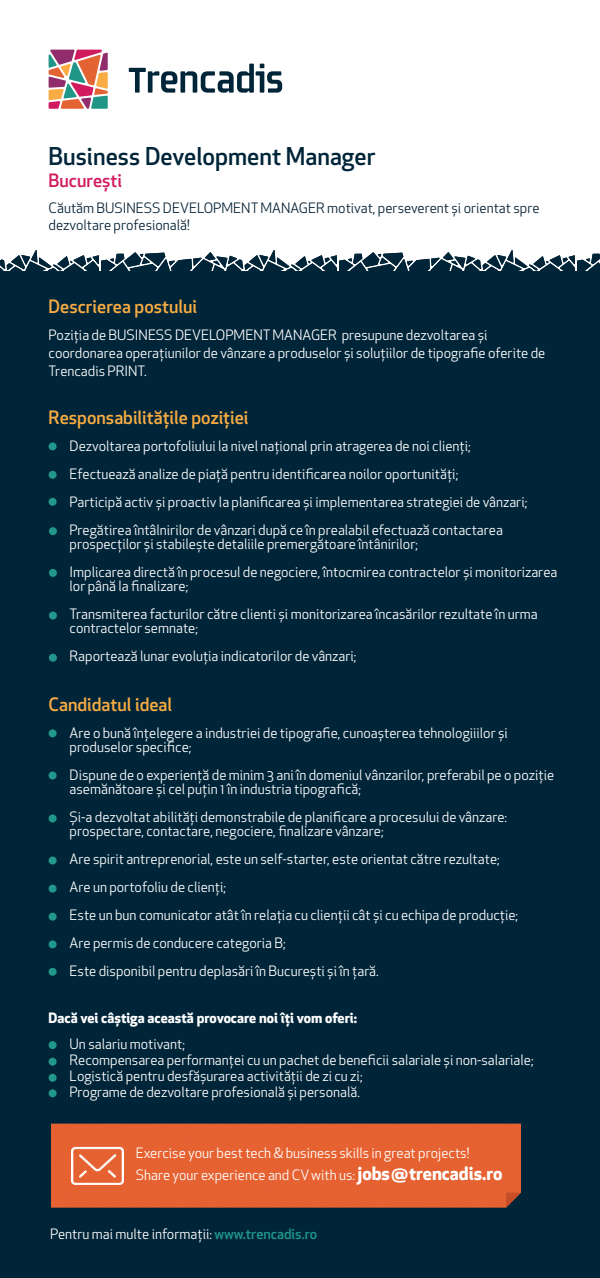
<style>
.page{position:relative;width:600px;height:1278px;background:#fff}
.page>*{position:absolute;margin:0;border:0;box-sizing:border-box;transform-origin:0 0}
.t1{font:500 24px "Apex New";color:#002539}
.t2{font:500 18px "Apex New";color:#f8ac43}
.t3{font:500 18px "Apex New";color:#d11b5f}
.t4{font:14px/28px "Apex New";color:#fff}
.t5{font:14px/16.8px "Apex New";color:#082336}
.t6{font:700 14px "Apex New";color:#fff}
.s1{font-weight:700;font-size:18px}
.s2{font-weight:500;color:#209689}
</style>
<div class="page">
<div style="left:0;top:255px;width:600px;height:1023px;background:#002539"></div>
<svg style="left:31px;top:250px;width:569px;height:17px"></svg>
<div style="left:51px;top:1123px;width:470px;height:84px;background:#e56131"></div>
<img style="left:506px;top:1192px;width:15px;height:15px">
<svg style="left:49px;top:442px;width:8px;height:8px"></svg>
<svg style="left:49px;top:471px;width:8px;height:8px"></svg>
<svg style="left:49px;top:498px;width:8px;height:8px"></svg>
<svg style="left:49px;top:527px;width:8px;height:8px"></svg>
<svg style="left:49px;top:569px;width:8px;height:8px"></svg>
<svg style="left:49px;top:611px;width:8px;height:8px"></svg>
<svg style="left:49px;top:653px;width:8px;height:9px"></svg>
<svg style="left:49px;top:729px;width:8px;height:8px"></svg>
<svg style="left:49px;top:771px;width:8px;height:8px"></svg>
<svg style="left:49px;top:814px;width:8px;height:8px"></svg>
<svg style="left:49px;top:856px;width:8px;height:8px"></svg>
<svg style="left:49px;top:884px;width:8px;height:8px"></svg>
<svg style="left:49px;top:912px;width:8px;height:8px"></svg>
<svg style="left:49px;top:940px;width:8px;height:8px"></svg>
<svg style="left:49px;top:967px;width:8px;height:8px"></svg>
<svg style="left:49px;top:1041px;width:8px;height:8px"></svg>
<svg style="left:49px;top:1057px;width:8px;height:8px"></svg>
<svg style="left:49px;top:1073px;width:8px;height:8px"></svg>
<svg style="left:49px;top:1089px;width:8px;height:8px"></svg>
<svg style="left:129px;top:64px;width:153px;height:29px"></svg>
<svg style="left:49px;top:50px;width:59px;height:59px"></svg>
<h1 class="t1" style="left:49px;top:140px;width:328px">Business Development Manager</h1>
<p class="t3" style="left:49px;top:168px;width:75px">București</p>
<p class="t5" style="left:49px;top:200px;width:493px">Căutăm BUSINESS DEVELOPMENT MANAGER motivat, perseverent și orientat spre dezvoltare profesională!</p>
<p class="t2" style="left:49px;top:295px;width:150px">Descrierea postului</p>
<p class="t4" style="left:49px;top:325px;width:498px;line-height:18px">Poziţia de BUSINESS DEVELOPMENT MANAGER presupune dezvoltarea și coordonarea operaţiunilor de vânzare a produselor și soluţiilor de tipografie oferite de<br>Trencadis PRINT.</p>
<p class="t2" style="left:49px;top:406px;width:201px">Responsabilităţile poziţiei</p>
<p class="t4" style="left:70px;top:432px;width:459px">Dezvoltarea portofoliului la nivel naţional prin atragerea de noi clienţi; Efectuează analize de piaţă pentru identificarea noilor oportunităţi;<br>Participă activ și proactiv la planificarea și implementarea strategiei de vânzari; Pregătirea întâlnirilor de vânzari după ce în prealabil efectuază contactarea</p>
<p class="t4" style="left:70px;top:530px;width:489px">prospecţilor și stabilește detaliile premergătoare întânirilor;<br>Implicarea directă în procesul de negociere, întocmirea contractelor și monitorizarea</p>
<p class="t4" style="left:70px;top:572px;width:470px">lor până la finalizare;<br>Transmiterea facturilor către clienti și monitorizarea încasărilor rezultate în urma</p>
<p class="t4" style="left:70px;top:614px;width:288px">contractelor semnate;<br>Raportează lunar evoluţia indicatorilor de vânzari;</p>
<p class="t2" style="left:49px;top:692px;width:125px">Candidatul ideal</p>
<p class="t4" style="left:70px;top:726px;width:440px;line-height:14px">Are o bună înţelegere a industriei de tipografie, cunoașterea tehnologiiilor și produselor specifice;</p>
<p class="t4" style="left:70px;top:768px;width:486px;line-height:14px">Dispune de o experienţă de minim 3 ani în domeniul vânzarilor, preferabil pe o poziţie asemănătoare și cel puţin 1 în industria tipografică;</p>
<p class="t4" style="left:70px;top:810px;width:439px;line-height:14px">Și-a dezvoltat abilităţi demonstrabile de planificare a procesului de vânzare: prospectare, contactare, negociere, finalizare vânzare;</p>
<p class="t4" style="left:70px;top:845px;width:450px">Are spirit antreprenorial, este un self-starter, este orientat către rezultate; Are un portofoliu de clienţi;<br>Este un bun comunicator atât în relaţia cu clienţii cât și cu echipa de producţie; Are permis de conducere categoria B;<br>Este disponibil pentru deplasări în București și în ţară.</p>
<p class="t6" style="left:49px;top:1007px;width:310px">Dacă vei câștiga această provocare noi îţi vom oferi:</p>
<p class="t4" style="left:70px;top:1036px;width:466px;line-height:16px">Un salariu motivant;<br>Recompensarea performanţei cu un pachet de beneficii salariale și non-salariale; Logistică pentru desfășurarea activităţii de zi cu zi;<br>Programe de dezvoltare profesională și personală.</p>
<p class="t4" style="left:136px;top:1138px;width:335px">Exercise your best tech &amp; business skills in great projects!</p>
<p class="t4" style="left:136px;top:1161px;width:368px">Share your experience and CV with us: <span class="s1">jobs@trencadis.ro</span></p>
<p class="t4" style="left:50px;top:1220px;width:269px">Pentru mai multe informaţii: <span class="s2">www.trencadis.ro</span></p>
</div>
